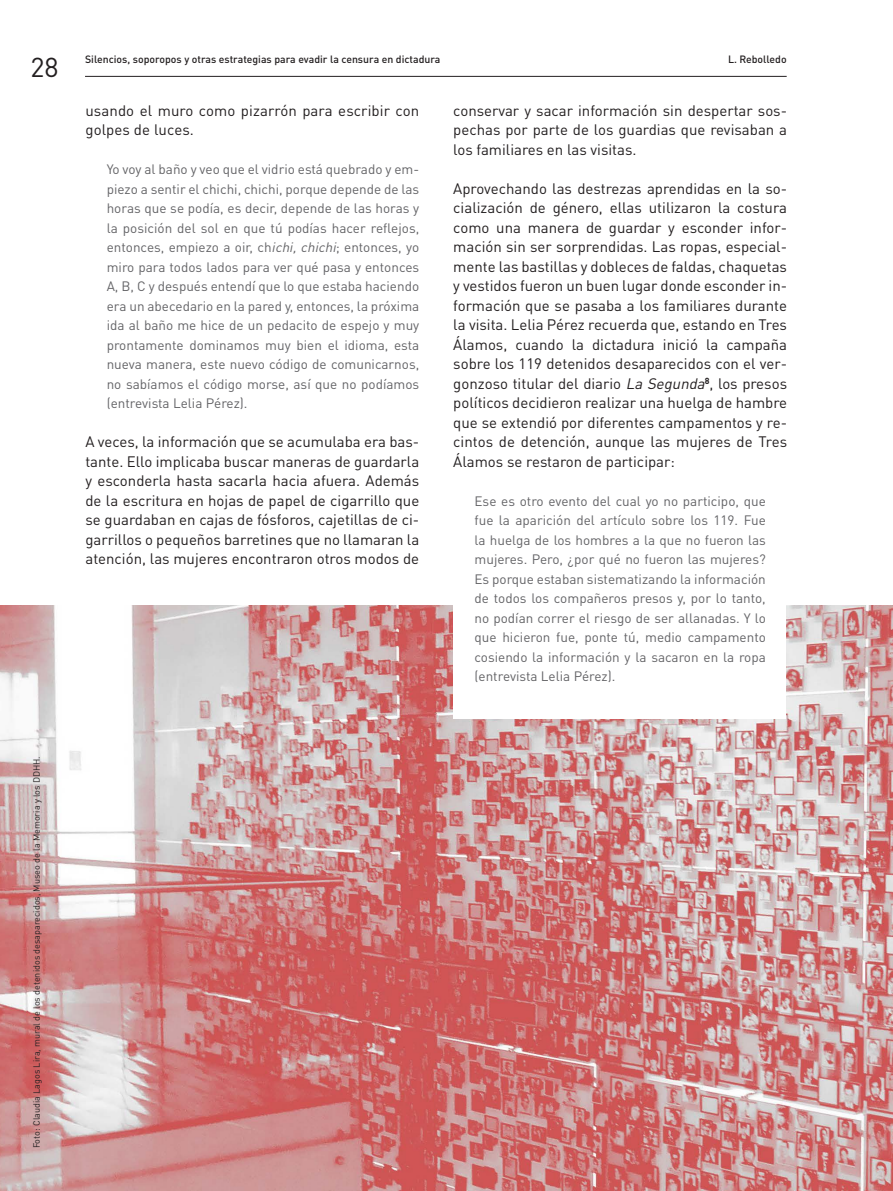
<style>
.page{position:relative;width:893px;height:1191px;background:#fff}
.page>*{position:absolute;margin:0;border:0;box-sizing:border-box;transform-origin:0 0}
.t1{font:27px "DIN Pro";color:#231f20}
.t2{font:15px/19.5px "DIN Pro";color:#231f20;text-align:justify}
.t3{font:13.5px/19.5px "DIN Pro";color:#636366;text-align:justify}
.t4{font:500 10.5px "DIN Pro";color:#231f20}
.t5{font:9px "DIN Pro";color:#231f20}
.s1{font-style:italic}
</style>
<div class="page">
<hr style="left:85px;top:76px;width:702px;height:1px;background:#231f20">
<img style="left:0;top:605px;width:893px;height:586px">
<div style="left:453px;top:332px;width:332px;height:387px;background:#fff"></div>
<h1 class="t1" style="left:31px;top:48px;width:30px">28</h1>
<p class="t4" style="left:85px;top:51px;width:357px">Silencios, soporopos y otras estrategias para evadir la censura en dictadura</p>
<p class="t4" style="left:728px;top:51px;width:60px">L. Rebolledo</p>
<p class="t2" style="left:453px;top:100px;width:335px">conservar y sacar información sin despertar sos&shy;pechas por parte de los guardias que revisaban a los familiares en las visitas.</p>
<p class="t2" style="left:453px;top:178px;width:335px">Aprovechando las destrezas aprendidas en la so&shy;cialización de género, ellas utilizaron la costura como una manera de guardar y esconder infor&shy;mación sin ser sorprendidas. Las ropas, especial&shy;mente las bastillas y dobleces de faldas, chaquetas y vestidos fueron un buen lugar donde esconder in&shy;formación que se pasaba a los familiares durante la visita. Lelia Pérez recuerda que, estando en Tres Álamos, cuando la dictadura inició la campaña sobre los 119 detenidos desaparecidos con el ver&shy;gonzoso titular del diario <span class="s1">La Segunda</span><sup>8</sup>, los presos políticos decidieron realizar una huelga de hambre que se extendió por diferentes campamentos y re&shy;cintos de detención, aunque las mujeres de Tres Álamos se restaron de participar:</p>
<p class="t3" style="left:475px;top:490px;width:293px">Ese es otro evento del cual yo no participo, que fue la aparición del artículo sobre los 119. Fue la huelga de los hombres a la que no fueron las mujeres. Pero, ¿por qué no fueron las mujeres?<br>Es porque estaban sistematizando la información de todos los compañeros presos y, por lo tanto, no podían correr el riesgo de ser allanadas. Y lo que hicieron fue, ponte tú, medio campamento cosiendo la información y la sacaron en la ropa (entrevista Lelia Pérez).</p>
<p class="t2" style="left:85px;top:100px;width:335px">usando el muro como pizarrón para escribir con golpes de luces.</p>
<p class="t3" style="left:107px;top:159px;width:314px">Yo voy al baño y veo que el vidrio está quebrado y em&shy;piezo a sentir el chichi, chichi, porque depende de las horas que se podía, es decir, depende de las horas y la posición del sol en que tú podías hacer reflejos, entonces, empiezo a oir, ch<span class="s1">ichi, chichi</span>; entonces, yo miro para todos lados para ver qué pasa y entonces A, B, C y después entendí que lo que estaba haciendo era un abecedario en la pared y, entonces, la próxima ida al baño me hice de un pedacito de espejo y muy prontamente dominamos muy bien el idioma, esta nueva manera, este nuevo código de comunicarnos, no sabíamos el código morse, así que no podíamos (entrevista Lelia Pérez).</p>
<p class="t2" style="left:85px;top:431px;width:335px">A veces, la información que se acumulaba era bas&shy;tante. Ello implicaba buscar maneras de guardarla y esconderla hasta sacarla hacia afuera. Además de la escritura en hojas de papel de cigarrillo que se guardaban en cajas de fósforos, cajetillas de ci&shy;garrillos o pequeños barretines que no llamaran la atención, las mujeres encontraron otros modos de</p>
<p class="t5" style="left:30px;top:1148px;width:394px;rotate:-90deg">Foto: Claudia Lagos Lira, mural de los detenidos desaparecidos, Museo de la Memoria y los DDHH.</p>
</div>
